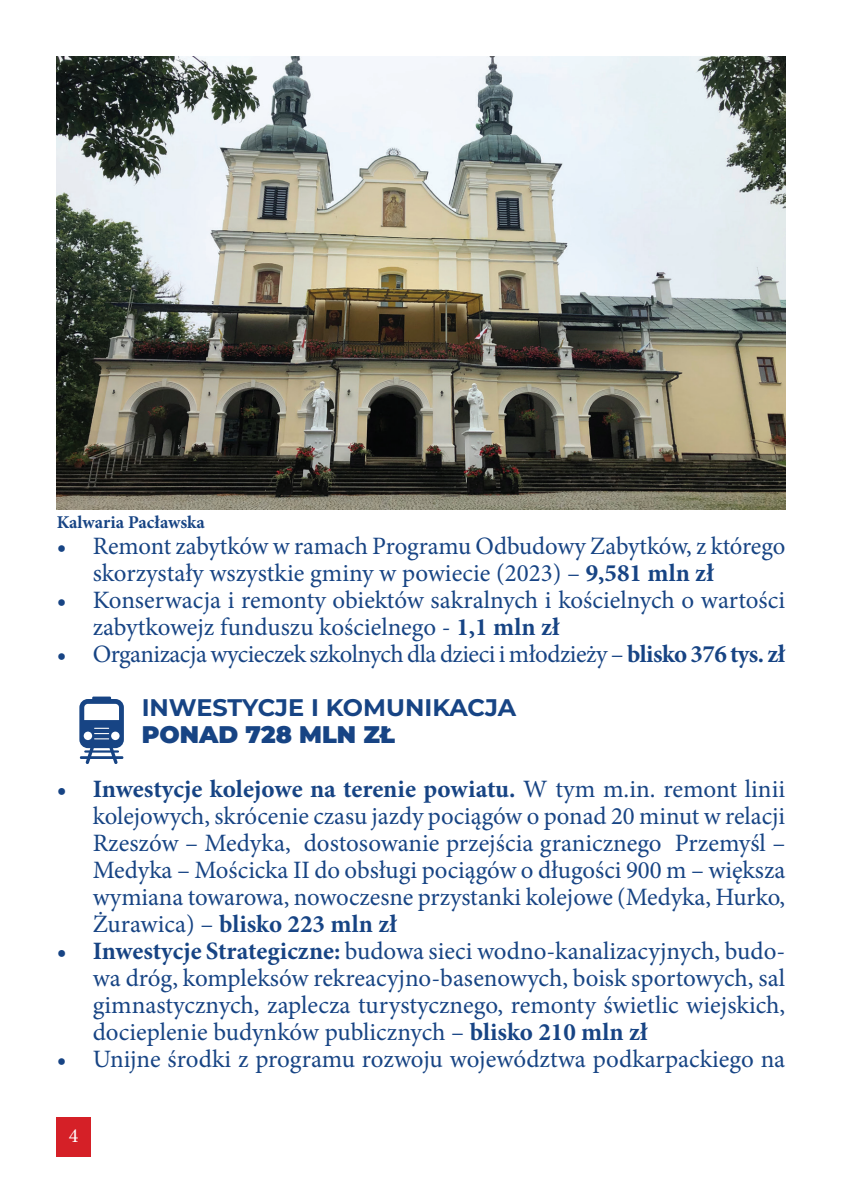
<style>
.page{position:relative;width:842px;height:1191px;background:#fff}
.page>*{position:absolute;margin:0;border:0;box-sizing:border-box;transform-origin:0 0}
.t1{font:25px/27px "Minion Pro";letter-spacing:-.005em;color:#174484}
.t2{font:700 24px "Montserrat";color:#174484}
.t3{font:900 24px "Montserrat";color:#174484}
.t4{font:20px "Minion Pro";color:#fff}
.t5{font:700 18px "Minion Pro";color:#174484}
.s1{font-weight:700}
</style>
<div class="page">
<div style="left:57px;top:1117px;width:34px;height:40px;background:#d52027"></div>
<img style="left:57px;top:57px;width:728px;height:452px">
<svg style="left:79px;top:696px;width:45px;height:68px"></svg>
<p class="t5" style="left:57px;top:509px;width:150px">Kalwaria Pacławska</p>
<p class="t1" style="left:93px;top:533px;width:694px;text-indent:-36px">• Remont zabytków w ramach Programu Odbudowy Zabytków, z którego skorzystały wszystkie gminy w powiecie (2023) – <span class="s1">9,581 mln zł</span></p>
<p class="t1" style="left:93px;top:587px;width:694px;text-indent:-36px">• Konserwacja i remonty obiektów sakralnych i kościelnych o wartości zabytkowejz funduszu kościelnego - <span class="s1">1,1 mln zł</span></p>
<p class="t1" style="left:57px;top:641px;width:730px">• Organizacja wycieczek szkolnych dla dzieci i młodzieży – <span class="s1">blisko 376 tys. zł</span></p>
<p class="t2" style="left:142px;top:690px;width:376px">INWESTYCJE I KOMUNIKACJA</p>
<p class="t3" style="left:142px;top:716px;width:255px">PONAD 728 MLN ZŁ</p>
<p class="t1" style="left:93px;top:776px;width:694px;text-align:justify;text-indent:-36px"><span class="s1">• Inwestycje kolejowe na terenie powiatu.</span> W tym m.in. remont linii kolejowych, skrócenie czasu jazdy pociągów o ponad 20 minut w relacji Rzeszów – Medyka, dostosowanie przejścia granicznego Przemyśl – Medyka – Mościcka II do obsługi pociągów o długości 900 m – większa wymiana towarowa, nowoczesne przystanki kolejowe (Medyka, Hurko, Żurawica) – <span class="s1">blisko 223 mln zł</span></p>
<p class="t1" style="left:93px;top:938px;width:694px;text-align:justify;text-indent:-36px"><span class="s1">• Inwestycje Strategiczne:</span> budowa sieci wodno-kanalizacyjnych, budo&shy;wa dróg, kompleksów rekreacyjno-basenowych, boisk sportowych, sal gimnastycznych, zaplecza turystycznego, remonty świetlic wiejskich, docieplenie budynków publicznych – <span class="s1">blisko 210 mln zł</span></p>
<p class="t1" style="left:57px;top:1046px;width:730px">• Unijne środki z programu rozwoju województwa podkarpackiego na</p>
<p class="t4" style="left:69px;top:1122px;width:11px">4</p>
</div>
